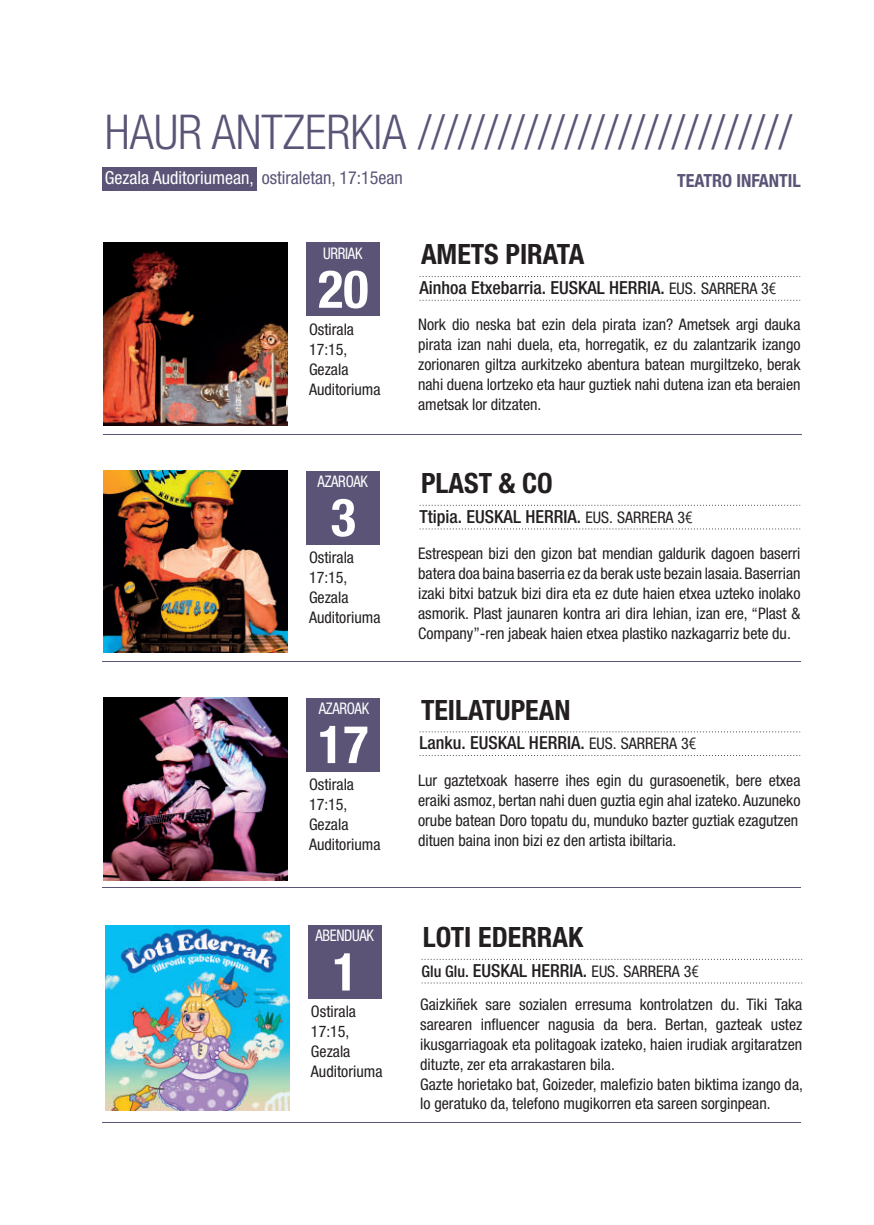
<style>
.page{position:relative;width:874px;height:1225px;background:#fff}
.page>*{position:absolute;margin:0;border:0;box-sizing:border-box;transform-origin:0 0}
.t1{font:700 condensed 52.6px "Helvetica Neue";color:#fff}
.t2{font:300 condensed 48px "Helvetica Neue LT Com";color:#5b5477}
.t3{font:700 condensed 28px "Helvetica Neue";color:#231f20}
.t4{font:500 condensed 18px "Helvetica Neue";color:#231f20}
.t5{font:condensed 18px "Helvetica Neue";color:#fff}
.t6{font:700 condensed 18px "Helvetica Neue";color:#5b5477}
.t7{font:condensed 16px/20px "Helvetica Neue";color:#231f20}
.t8{font:condensed 16px "Helvetica Neue";letter-spacing:-.02em;color:#fff;scale:.92 1}
.s1{color:#5b5477}
.s2{font-weight:400;font-size:16px}
.s3{font-family:"Avenir Next Condensed";font-weight:400;font-stretch:normal;font-size:16px}
.s4{font-size:16px}
</style>
<div class="page">
<div style="left:103px;top:167px;width:154px;height:24px;background:#5b5477"></div>
<svg style="left:419px;top:731px;width:379px;height:1px"></svg>
<svg style="left:419px;top:755px;width:379px;height:1px"></svg>
<svg style="left:419px;top:276px;width:379px;height:1px"></svg>
<svg style="left:419px;top:300px;width:379px;height:1px"></svg>
<svg style="left:419px;top:505px;width:379px;height:1px"></svg>
<svg style="left:419px;top:528px;width:379px;height:1px"></svg>
<svg style="left:422px;top:958px;width:377px;height:1px"></svg>
<svg style="left:421px;top:982px;width:379px;height:1px"></svg>
<img style="left:103px;top:243px;width:184px;height:182px">
<img style="left:105px;top:925px;width:184px;height:185px">
<img style="left:103px;top:471px;width:184px;height:181px">
<img style="left:103px;top:698px;width:184px;height:182px">
<div style="left:306px;top:698px;width:74px;height:73px;background:#5b5477"></div>
<div style="left:306px;top:243px;width:74px;height:73px;background:#5b5477"></div>
<div style="left:308px;top:925px;width:74px;height:74px;background:#5b5477"></div>
<div style="left:306px;top:471px;width:74px;height:73px;background:#5b5477"></div>
<hr style="left:102px;top:661px;width:697px;height:1px;background:#5b5477">
<hr style="left:102px;top:887px;width:697px;height:1px;background:#5b5477">
<hr style="left:103px;top:434px;width:698px;height:1px;background:#5b5477">
<hr style="left:102px;top:1122px;width:698px;height:1px;background:#5b5477">
<h2 class="t2" style="left:105px;top:114px;width:688px">HAUR ANTZERKIA ////////////////////////////</h2>
<p class="t6" style="left:677px;top:169px;width:125px">TEATRO INFANTIL</p>
<p class="t5" style="left:105px;top:171px;width:299px">Gezala Auditoriumean, <span class="s1">ostiraletan, 17:15ean</span></p>
<p class="t8" style="left:323px;top:247px;width:44px">URRIAK</p>
<p class="t8" style="left:310px;top:248px;width:72px">URTA RILAK</p>
<h1 class="t1" style="left:318px;top:270px;width:52px">20</h1>
<p class="t7" style="left:309px;top:320px;width:73px">Ostirala<br>17:15,<br>Gezala<br>Auditoriuma</p>
<p class="t8" style="left:317px;top:475px;width:56px">AZAROAK</p>
<h1 class="t1" style="left:330px;top:498px;width:27px">3</h1>
<p class="t7" style="left:309px;top:548px;width:73px">Ostirala<br>17:15,<br>Gezala<br>Auditoriuma</p>
<p class="t8" style="left:318px;top:702px;width:56px">AZAROAK</p>
<h1 class="t1" style="left:318px;top:725px;width:52px">17</h1>
<p class="t7" style="left:309px;top:775px;width:73px">Ostirala<br>17:15,<br>Gezala<br>Auditoriuma</p>
<p class="t8" style="left:315px;top:929px;width:65px">ABENDUAK</p>
<h1 class="t1" style="left:332px;top:952px;width:27px">1</h1>
<p class="t7" style="left:311px;top:1003px;width:73px">Ostirala<br>17:15,<br>Gezala<br>Auditoriuma</p>
<h3 class="t3" style="left:421px;top:244px;width:165px">AMETS PIRATA</h3>
<p class="t4" style="left:419px;top:281px;width:358px">Ainhoa Etxebarria. EUSKAL HERRIA. <span class="s2">EUS. SARRERA 3</span><span class="s3">€</span></p>
<p class="t7" style="left:418px;top:316px;width:383px;text-align:justify">Nork dio neska bat ezin dela pirata izan? Ametsek argi dauka pirata izan nahi duela, eta, horregatik, ez du zalantzarik izango zorionaren giltza aurkitzeko abentura batean murgiltzeko, berak nahi duena lortzeko eta haur guztiek nahi dutena izan eta beraien ametsak lor ditzaten.</p>
<h3 class="t3" style="left:421px;top:473px;width:133px">PLAST &amp; CO</h3>
<p class="t4" style="left:419px;top:510px;width:274px">Ttipia. EUSKAL HERRIA. <span class="s2">EUS. SARRERA 3</span><span class="s3">€</span></p>
<p class="t7" style="left:418px;top:545px;width:383px;text-align:justify">Estrespean bizi den gizon bat mendian galdurik dagoen baserri batera doa baina baserria ez da berak uste bezain lasaia. Baserrian izaki bitxi batzuk bizi dira eta ez dute haien etxea uzteko inolako asmorik. Plast jaunaren kontra ari dira lehian, izan ere, “Plast &amp; Company”-ren jabeak haien etxea plastiko nazkagarriz bete du.</p>
<h3 class="t3" style="left:421px;top:699px;width:151px">TEILATUPEAN</h3>
<p class="t4" style="left:419px;top:736px;width:278px">Lanku. EUSKAL HERRIA. <span class="s2">EUS. SARRERA 3</span><span class="s3">€</span></p>
<p class="t7" style="left:418px;top:771px;width:383px">Lur gaztetxoak haserre ihes egin du gurasoenetik, bere etxea eraiki asmoz, bertan nahi duen guztia egin ahal izateko. Auzuneko orube batean Doro topatu du, munduko bazter guztiak ezagutzen dituen baina inon bizi ez den artista ibiltaria.</p>
<h3 class="t3" style="left:423px;top:927px;width:161px">LOTI EDERRAK</h3>
<p class="t4" style="left:421px;top:964px;width:279px"><span class="s4">Glu Glu.</span> EUSKAL HERRIA. <span class="s2">EUS. SARRERA 3</span><span class="s3">€</span></p>
<p class="t7" style="left:420px;top:996px;width:384px">Gaizkiñek sare sozialen erresuma kontrolatzen du. Tiki Taka sarearen influencer nagusia da bera. Bertan, gazteak ustez ikusgarriagoak eta politagoak izateko, haien irudiak argitaratzen dituzte, zer eta arrakastaren bila.<br>Gazte horietako bat, Goizeder, malefizio baten biktima izango da, lo geratuko da, telefono mugikorren eta sareen sorginpean.</p>
</div>
